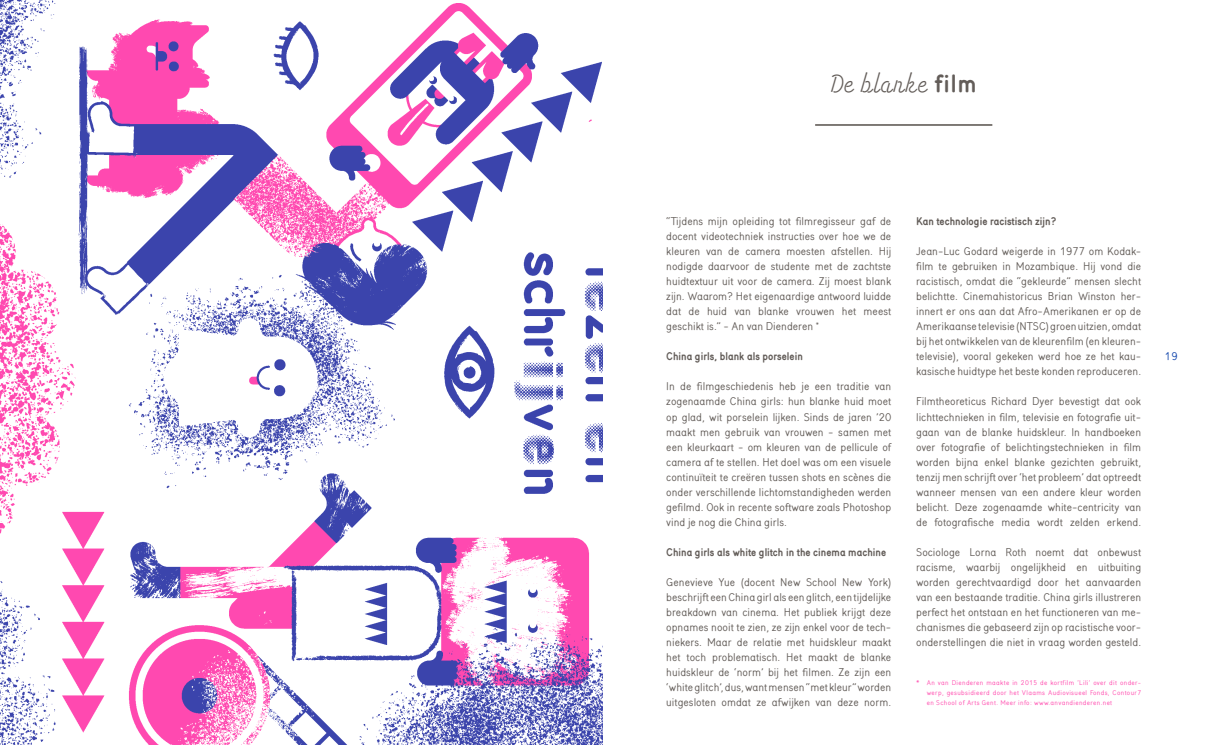
<style>
.page{position:relative;width:1205px;height:745px;background:#fff}
.page>*{position:absolute;margin:0;border:0;box-sizing:border-box;transform-origin:0 0}
.t1{font:25px "HT Neon";color:#635d59}
.t2{font:11.25px/15px "Simpliciter Sans";color:#635d59;text-align:justify}
.t3{font:700 11.25px "Simpliciter Sans";color:#635d59}
.t4{font:11.25px "Simpliciter Sans";color:#1447ac}
.t5{font:6.88px/10px "Simpliciter Sans";letter-spacing:.05em;color:#ff4caf;text-align:justify}
.s1{font-family:"Simpliciter Sans";font-weight:700}
</style>
<div class="page">
<img style="left:0;top:0;width:602px;height:744px">
<hr style="left:815px;top:124px;width:177px;height:2px;background:#635d59">
<p class="t1" style="left:831px;top:68px;width:147px">De blanke <span class="s1">film</span></p>
<p class="t2" style="left:666px;top:213px;width:227px">“Tijdens mijn opleiding tot filmregisseur gaf de docent videotechniek instructies over hoe we de kleuren van de camera moesten afstellen. Hij nodigde daarvoor de studente met de zachtste huidtextuur uit voor de camera. Zij moest blank zijn. Waarom? Het eigenaardige antwoord luidde dat de huid van blanke vrouwen het meest geschikt is.” - An van Dienderen <sup>*</sup></p>
<p class="t3" style="left:666px;top:347px;width:138px">China girls, blank als porselein</p>
<p class="t2" style="left:666px;top:378px;width:227px">In de filmgeschiedenis heb je een traditie van zogenaamde China girls: hun blanke huid moet op glad, wit porselein lijken. Sinds de jaren ’20 maakt men gebruik van vrouwen - samen met een kleurkaart - om kleuren van de pellicule of camera af te stellen. Het doel was om een visuele continuïteit te creëren tussen shots en scènes die onder verschillende lichtomstandigheden werden gefilmd. Ook in recente software zoals Photoshop vind je nog die China girls.</p>
<p class="t3" style="left:666px;top:542px;width:221px">China girls als white glitch in the cinema machine</p>
<p class="t2" style="left:666px;top:573px;width:227px">Genevieve Yue (docent New School New York) beschrijft een China girl als een glitch, een tijdelijke breakdown van cinema. Het publiek krijgt deze opnames nooit te zien, ze zijn enkel voor de tech&shy;niekers. Maar de relatie met huidskleur maakt het toch problematisch. Het maakt de blanke huidskleur de ‘norm’ bij het filmen. Ze zijn een ‘white glitch’, dus, want mensen “met kleur” worden uitgesloten omdat ze afwijken van deze norm.</p>
<p class="t3" style="left:916px;top:212px;width:142px">Kan technologie racistisch zijn?</p>
<p class="t2" style="left:916px;top:243px;width:227px;text-align:left">Jean-Luc Godard weigerde in 1977 om Kodak&shy;film te gebruiken in Mozambique. Hij vond die racistisch, omdat die “gekleurde” mensen slecht belichtte. Cinemahistoricus Brian Winston her&shy;innert er ons aan dat Afro-Amerikanen er op de Amerikaanse televisie (NTSC) groen uitzien, omdat bij het ontwikkelen van de kleurenfilm (en kleuren&shy;televisie), vooral gekeken werd hoe ze het kau&shy;kasische huidtype het beste konden reproduceren.</p>
<p class="t2" style="left:916px;top:393px;width:227px">Filmtheoreticus Richard Dyer bevestigt dat ook lichttechnieken in film, televisie en fotografie uit&shy;gaan van de blanke huidskleur. In handboeken over fotografie of belichtingstechnieken in film worden bijna enkel blanke gezichten gebruikt, tenzij men schrijft over ‘het probleem’ dat optreedt wanneer mensen van een andere kleur worden belicht. Deze zogenaamde white-centricity van de fotografische media wordt zelden erkend.</p>
<p class="t2" style="left:916px;top:543px;width:227px">Sociologe Lorna Roth noemt dat onbewust racisme, waarbij ongelijkheid en uitbuiting worden gerechtvaardigd door het aanvaarden van een bestaande traditie. China girls illustreren perfect het ontstaan en het functioneren van me&shy;chanismes die gebaseerd zijn op racistische voor&shy;onderstellingen die niet in vraag worden gesteld.</p>
<p class="t5" style="left:927px;top:676px;width:216px;text-indent:-11px">* An van Dienderen maakte in 2015 de kortfilm ‘Lili’ over dit onder&shy;werp, gesubsidieerd door het Vlaams Audiovisueel Fonds, Contour7 en School of Arts Gent. Meer info: www.anvandienderen.net</p>
<p class="t4" style="left:1164px;top:347px;width:15px">19</p>
</div>
